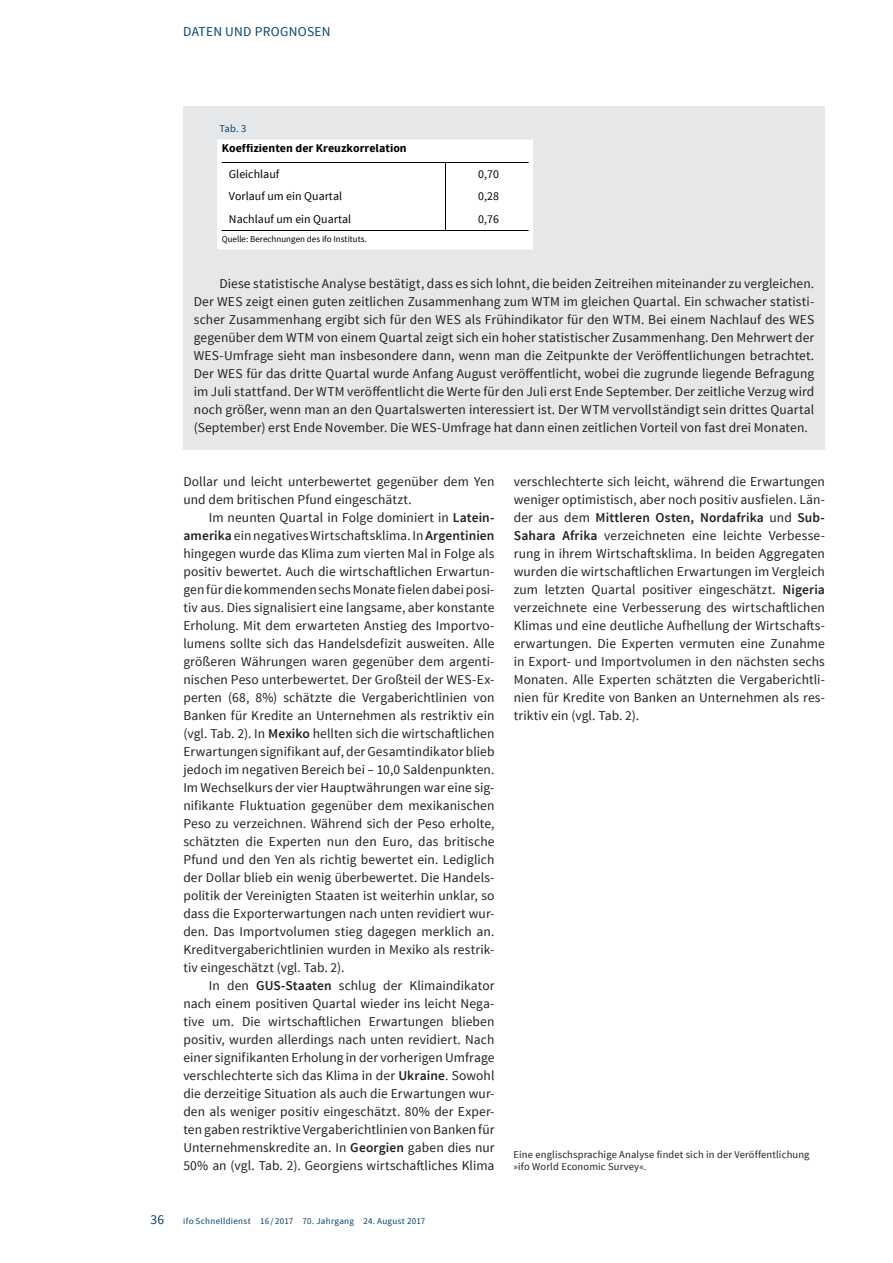
<style>
.page{position:relative;width:893px;height:1263px;background:#fff}
.page>*{position:absolute;margin:0;border:0;box-sizing:border-box;transform-origin:0 0}
.t1{font:13.5px/18px "Source Sans Pro";letter-spacing:.005em;color:#231f20;text-align:justify}
.t2{font:13.5px "Source Sans Pro";letter-spacing:.02em;color:#004171}
.t3{font:11.85px "Source Sans Pro";letter-spacing:.005em;color:#000}
.t4{font:700 11.85px "Source Sans Pro";letter-spacing:.005em;color:#000}
.t5{font:10.5px/12px "Source Sans Pro";letter-spacing:.015em;color:#231f20}
.t6{font:10.5px "Source Sans Pro";color:#004171}
.t7{font:9px "Source Sans Pro";letter-spacing:.035em;color:#004171}
.t8{font:9px "Source Sans Pro";color:#000}
.s1{font-weight:600}
</style>
<div class="page">
<div style="left:183px;top:106px;width:642px;height:344px;background:#e6e7e9"></div>
<div style="left:219px;top:142px;width:312px;height:105px;background:#fff"></div>
<hr style="left:221px;top:162px;width:224px;height:1px;background:#000">
<hr style="left:446px;top:162px;width:85px;height:1px;background:#000">
<hr style="left:220px;top:230px;width:225px;height:1px;background:#000">
<svg style="left:445px;top:162px;width:1px;height:69px"></svg>
<hr style="left:446px;top:230px;width:85px;height:1px;background:#000">
<div style="left:217px;top:140px;width:316px;height:109px;border:4px solid #fff"></div>
<p class="t2" style="left:183px;top:23px;width:149px">DATEN UND PROGNOSEN</p>
<p class="t2" style="left:151px;top:1211px;width:15px">36</p>
<p class="t6" style="left:219px;top:122px;width:28px">Tab. 3</p>
<p class="t4" style="left:222px;top:141px;width:187px">Koeffizienten der Kreuzkorrelation</p>
<p class="t3" style="left:229px;top:166px;width:52px">Gleichlauf</p>
<p class="t3" style="left:478px;top:166px;width:22px">0,70</p>
<p class="t3" style="left:229px;top:189px;width:115px">Vorlauf um ein Quartal</p>
<p class="t3" style="left:478px;top:189px;width:22px">0,28</p>
<p class="t3" style="left:229px;top:211px;width:124px">Nachlauf um ein Quartal</p>
<p class="t3" style="left:478px;top:211px;width:22px">0,76</p>
<p class="t8" style="left:222px;top:234px;width:147px">Quelle: Berechnungen des ifo Instituts.</p>
<p class="t1" style="left:194px;top:275px;width:622px;text-indent:26px">Diese statistische Analyse bestätigt, dass es sich lohnt, die beiden Zeitreihen miteinander zu vergleichen.<br>Der WES zeigt einen guten zeitlichen Zusammenhang zum WTM im gleichen Quartal. Ein schwacher statisti&shy;scher Zusammenhang ergibt sich für den WES als Frühindikator für den WTM. Bei einem Nachlauf des WES gegenüber dem WTM von einem Quartal zeigt sich ein hoher statistischer Zusammenhang. Den Mehrwert der WES-Umfrage sieht man insbesondere dann, wenn man die Zeitpunkte der Veröffentlichungen betrachtet.<br>Der WES für das dritte Quartal wurde Anfang August veröffentlicht, wobei die zugrunde liegende Befragung im Juli stattfand. Der WTM veröffentlicht die Werte für den Juli erst Ende September. Der zeitliche Verzug wird noch größer, wenn man an den Quartalswerten interessiert ist. Der WTM vervollständigt sein drittes Quartal (September) erst Ende November. Die WES-Umfrage hat dann einen zeitlichen Vorteil von fast drei Monaten.</p>
<p class="t1" style="left:183px;top:473px;width:313px">Dollar und leicht unterbewertet gegenüber dem Yen und dem britischen Pfund eingeschätzt.</p>
<p class="t1" style="left:183px;top:509px;width:313px;text-indent:26px">Im neunten Quartal in Folge dominiert in <span class="s1">Latein&shy;amerika</span> ein negatives Wirtschaftsklima. In <span class="s1">Argentinien </span>hingegen wurde das Klima zum vierten Mal in Folge als positiv bewertet. Auch die wirtschaftlichen Erwartun&shy;gen für die kommenden sechs Monate fielen dabei posi&shy;tiv aus. Dies signalisiert eine langsame, aber konstante Erholung. Mit dem erwarteten Anstieg des Importvo&shy;lumens sollte sich das Handelsdefizit ausweiten. Alle größeren Währungen waren gegenüber dem argenti&shy;nischen Peso unterbewertet. Der Großteil der WES-Ex&shy;perten (68, 8%) schätzte die Vergaberichtlinien von Banken für Kredite an Unternehmen als restriktiv ein (vgl. Tab. 2). In <span class="s1">Mexiko</span> hellten sich die wirtschaftlichen Erwartungen signifikant auf, der Gesamtindikator blieb jedoch im negativen Bereich bei – 10,0 Saldenpunkten.<br>Im Wechselkurs der vier Hauptwährungen war eine sig&shy;nifikante Fluktuation gegenüber dem mexikanischen Peso zu verzeichnen. Während sich der Peso erholte, schätzten die Experten nun den Euro, das britische Pfund und den Yen als richtig bewertet ein. Lediglich der Dollar blieb ein wenig überbewertet. Die Handels&shy;politik der Vereinigten Staaten ist weiterhin unklar, so dass die Exporterwartungen nach unten revidiert wur&shy;den. Das Importvolumen stieg dagegen merklich an.<br>Kreditvergaberichtlinien wurden in Mexiko als restrik&shy;tiv eingeschätzt (vgl. Tab. 2).</p>
<p class="t1" style="left:183px;top:977px;width:313px;text-indent:26px">In den <span class="s1">GUS-Staaten</span> schlug der Klimaindikator nach einem positiven Quartal wieder ins leicht Nega&shy;tive um. Die wirtschaftlichen Erwartungen blieben positiv, wurden allerdings nach unten revidiert. Nach einer signifikanten Erholung in der vorherigen Umfrage verschlechterte sich das Klima in der <span class="s1">Ukraine</span>. Sowohl die derzeitige Situation als auch die Erwartungen wur&shy;den als weniger positiv eingeschätzt. 80% der Exper&shy;ten gaben restriktive Vergaberichtlinien von Banken für Unternehmenskredite an. In <span class="s1">Georgien</span> gaben dies nur 50% an (vgl. Tab. 2). Georgiens wirtschaftliches Klima</p>
<p class="t7" style="left:183px;top:1215px;width:243px">ifo Schnelldienst 16 / 2017 70. Jahrgang 24. August 2017</p>
<p class="t1" style="left:514px;top:473px;width:313px">verschlechterte sich leicht, während die Erwartungen weniger optimistisch, aber noch positiv ausfielen. Län&shy;der aus dem <span class="s1">Mittleren Osten, Nordafrika</span> und <span class="s1">Sub-Sahara Afrika</span> verzeichneten eine leichte Verbesse&shy;rung in ihrem Wirtschaftsklima. In beiden Aggregaten wurden die wirtschaftlichen Erwartungen im Vergleich zum letzten Quartal positiver eingeschätzt. <span class="s1">Nigeria </span>verzeichnete eine Verbesserung des wirtschaftlichen Klimas und eine deutliche Aufhellung der Wirtschafts&shy;erwartungen. Die Experten vermuten eine Zunahme in Export- und Importvolumen in den nächsten sechs Monaten. Alle Experten schätzten die Vergaberichtli&shy;nien für Kredite von Banken an Unternehmen als res&shy;triktiv ein (vgl. Tab. 2).</p>
<p class="t5" style="left:513px;top:1149px;width:298px">Eine englischsprachige Analyse findet sich in der Veröffentlichung »ifo World Economic Survey«.</p>
</div>
